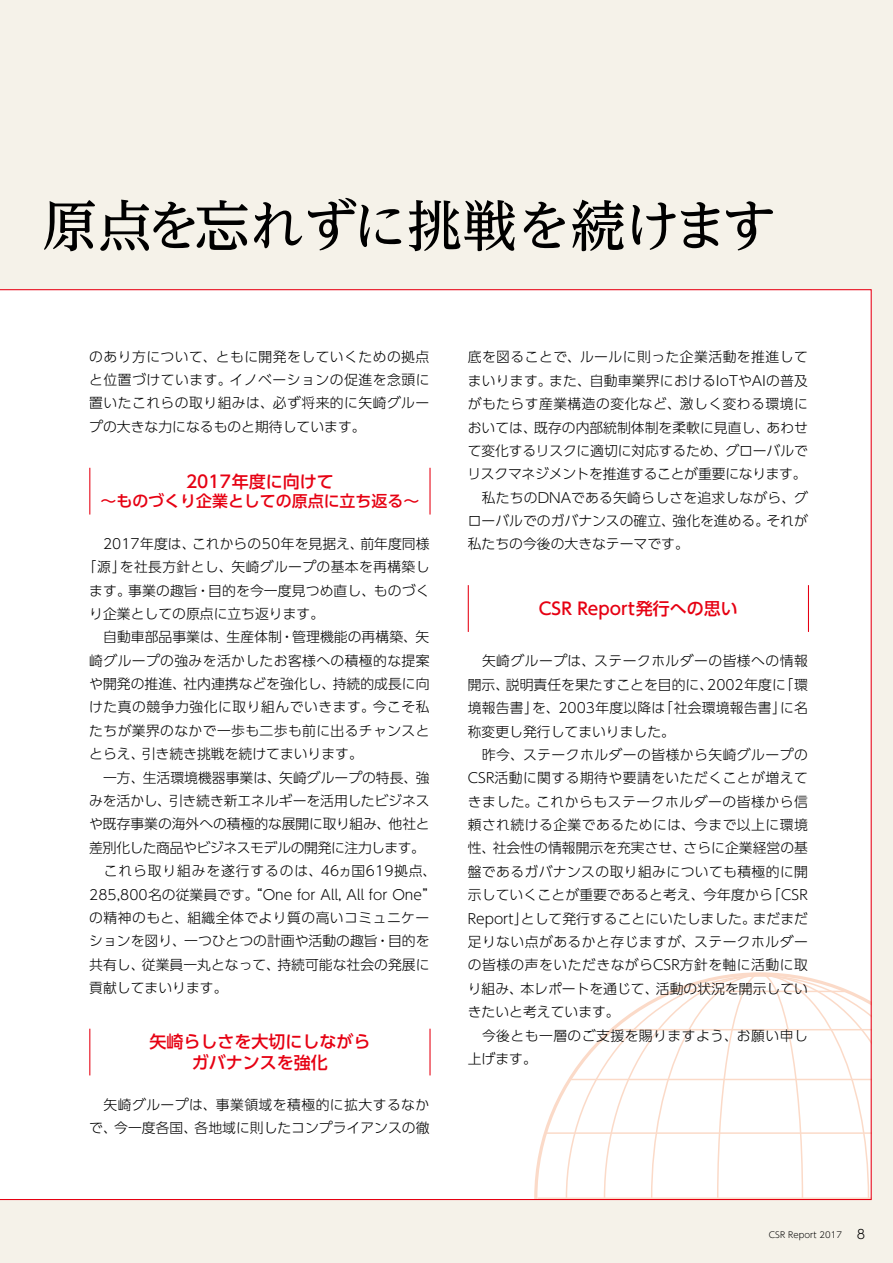
<style>
.page{position:relative;width:893px;height:1263px;background:#f5f2e9}
.page>*{position:absolute;margin:0;border:0;box-sizing:border-box;transform-origin:0 0}
.t1{font:500 55.35px "UD Reimin Pro";letter-spacing:-.02em;color:#000}
.t2{font:500 16.95px/20.2px "UD Shin Go Pro";color:#e60012;text-align:center}
.t3{font:500 15.9px "UD Shin Go Pro";color:#e60012}
.t4{font:300 13.8px/23.4px "UD Shin Go Pro";letter-spacing:.005em;color:#000;text-align:justify}
.t5{font:300 13.8px/23.4px "UD Shin Go Pro";letter-spacing:.025em;color:#000}
.t6{font:300 13.8px "UD Shin Go Pro";letter-spacing:.06em;color:#000}
.t7{font:300 13.8px "UD Shin Go Pro";letter-spacing:-.03em;color:#000}
.t8{font:300 13.8px "UD Shin Go Pro";letter-spacing:.035em;color:#000}
.t9{font:300 13.8px "UD Shin Go Pro";letter-spacing:.03em;color:#000}
.t10{font:300 8.55px "UD Shin Go Pro";color:#000}
.s1{font-size:12.75px}
</style>
<div class="page">
<div style="left:0;top:289px;width:872px;height:911px;background:#fff"></div>
<hr style="left:468px;top:585px;width:1px;height:47px;background:#e60012">
<hr style="left:808px;top:585px;width:1px;height:47px;background:#e60012">
<hr style="left:89px;top:468px;width:1px;height:46px;background:#e60012">
<hr style="left:429px;top:468px;width:2px;height:46px;background:#e60012">
<hr style="left:89px;top:1029px;width:1px;height:46px;background:#e60012">
<hr style="left:429px;top:1029px;width:2px;height:46px;background:#e60012">
<h1 class="t1" style="left:42px;top:181px;width:736px">原点を忘れずに挑戦を続けます</h1>
<p class="t4" style="left:89px;top:344px;width:342px">のあり方について、ともに開発をしていくための拠点と位置づけています。イノベーションの促進を念頭に置いたこれらの取り組みは、必ず将来的に矢崎グループの大きな力になるものと期待しています。</p>
<p class="t2" style="left:186px;top:470px;width:149px">2017年度に向けて</p>
<p class="t3" style="left:100px;top:488px;width:320px">～ものづくり企業としての原点に立ち返る～</p>
<p class="t4" style="left:89px;top:531px;width:342px">　2017年度は、これからの50年を見据え、前年度同様</p>
<p class="t5" style="left:82px;top:555px;width:349px">「源」を社長方針とし、矢崎グループの基本を再構築し</p>
<p class="t4" style="left:89px;top:578px;width:342px">ます。事業の趣旨・目的を今一度見つめ直し、ものづく</p>
<p class="t4" style="left:89px;top:601px;width:236px">り企業としての原点に立ち返ります。</p>
<p class="t4" style="left:89px;top:625px;width:342px">　自動車部品事業は、生産体制・管理機能の再構築、矢</p>
<p class="t5" style="left:89px;top:648px;width:342px">崎グループの強みを活かしたお客様への積極的な提案</p>
<p class="t4" style="left:89px;top:672px;width:342px">や開発の推進、社内連携などを強化し、持続的成長に向</p>
<p class="t8" style="left:89px;top:696px;width:342px">けた真の競争力強化に取り組んでいきます。今こそ私</p>
<p class="t5" style="left:89px;top:718px;width:342px">たちが業界のなかで一歩も二歩も前に出るチャンスと</p>
<p class="t4" style="left:89px;top:742px;width:275px">とらえ、引き続き挑戦を続けてまいります。</p>
<p class="t4" style="left:89px;top:765px;width:342px">　一方、生活環境機器事業は、矢崎グループの特長、強</p>
<p class="t4" style="left:89px;top:788px;width:342px">みを活かし、引き続き新エネルギーを活用したビジネス</p>
<p class="t4" style="left:89px;top:812px;width:342px">や既存事業の海外への積極的な展開に取り組み、他社と</p>
<p class="t7" style="left:89px;top:836px;width:337px">差別化した商品やビジネスモデルの開発に注力します。</p>
<p class="t6" style="left:89px;top:860px;width:349px">　これら取り組みを遂行するのは、46ヵ国619拠点、</p>
<p class="t4" style="left:89px;top:882px;width:349px">285,800名の従業員です。“One for All, All for One”</p>
<p class="t9" style="left:89px;top:906px;width:342px">の精神のもと、組織全体でより質の高いコミュニケー</p>
<p class="t4" style="left:89px;top:929px;width:342px">ションを図り、一つひとつの計画や活動の趣旨・目的を</p>
<p class="t4" style="left:89px;top:952px;width:342px">共有し、従業員一丸となって、持続可能な社会の発展に</p>
<p class="t4" style="left:89px;top:975px;width:140px">貢献してまいります。</p>
<p class="t2" style="left:149px;top:1031px;width:223px">矢崎らしさを大切にしながらガバナンスを強化</p>
<p class="t4" style="left:89px;top:1092px;width:342px">　矢崎グループは、事業領域を積極的に拡大するなかで、今一度各国、各地域に則したコンプライアンスの徹</p>
<p class="t4" style="left:467px;top:345px;width:342px">底を図ることで、ルールに則った企業活動を推進してまいります。また、自動車業界におけるIoTやAIの普及がもたらす産業構造の変化など、激しく変わる環境においては、既存の内部統制体制を柔軟に見直し、あわせて変化するリスクに適切に対応するため、グローバルでリスクマネジメントを推進することが重要になります。　私たちのDNAである矢崎らしさを追求しながら、グローバルでのガバナンスの確立、強化を進める。それが私たちの今後の大きなテーマです。</p>
<p class="t2" style="left:539px;top:598px;width:200px">CSR Report発行への思い</p>
<p class="t5" style="left:468px;top:649px;width:342px">　矢崎グループは、ステークホルダーの皆様への情報開示、説明責任を果たすことを目的に、2002年度に「環境報告書」を、2003年度以降は「社会環境報告書」に名称変更し発行してまいりました。<br>　昨今、ステークホルダーの皆様から矢崎グループの<br>CSR活動に関する期待や要請をいただくことが増えてきました。これからもステークホルダーの皆様から信頼され続ける企業であるためには、今まで以上に環境性、社会性の情報開示を充実させ、さらに企業経営の基盤であるガバナンスの取り組みについても積極的に開示していくことが重要であると考え、今年度から「CSR<br>Report」として発行することにいたしました。まだまだ足りない点があるかと存じますが、ステークホルダーの皆様の声をいただきながらCSR方針を軸に活動に取り組み、本レポートを通じて、活動の状況を開示していきたいと考えています。<br>　今後とも一層のご支援を賜りますよう、お願い申し上げます。</p>
<p class="t10" style="left:769px;top:1228px;width:98px">CSR Report 2017 <span class="s1">8</span></p>
</div>
